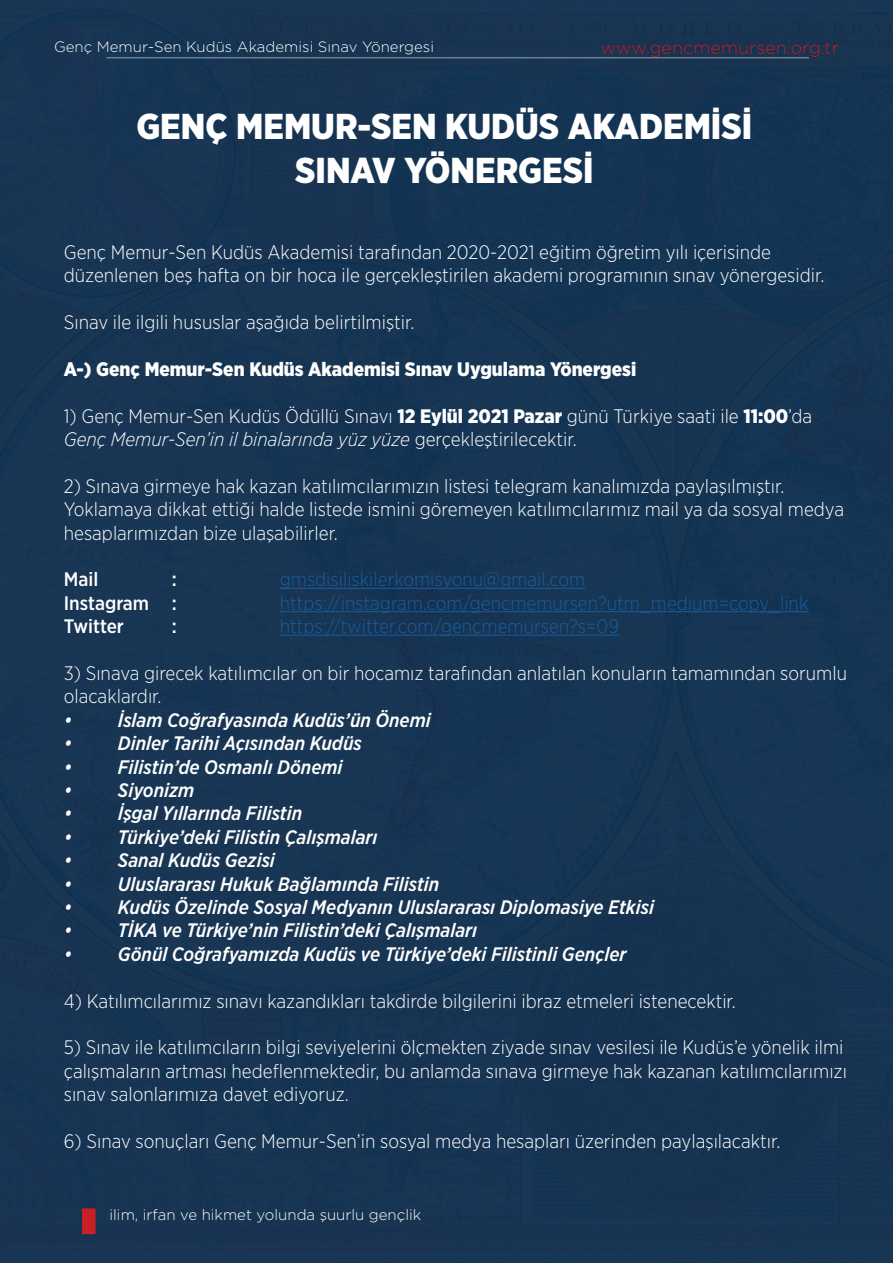
<style>
.page{position:relative;width:893px;height:1263px;background:#173553}
.page>*{position:absolute;margin:0;border:0;box-sizing:border-box;transform-origin:0 0}
.t1{font:900 36px "Gotham Narrow";color:#fff}
.t2{font:300 19.5px/23.4px "Gotham Narrow";color:#fff}
.t3{font:italic 500 19.5px "Gotham Narrow";color:#fff}
.t4{font:300 19.5px "Gotham Narrow";color:#175d9e}
.t5{font:900 19.5px "Gotham Narrow";color:#fff}
.t6{font:500 19.5px "Gotham Narrow";color:#fff}
.t7{font:300 18px "Gotham";color:#c91f26}
.t8{font:300 15px "Gotham";color:#fff}
.s1{font-weight:900}
.s2{font-style:italic}
</style>
<div class="page">
<hr style="left:280px;top:588px;width:305px;height:1px;background:#175d9e">
<hr style="left:280px;top:611px;width:528px;height:1px;background:#175d9e">
<hr style="left:280px;top:635px;width:339px;height:1px;background:#175d9e">
<svg style="left:54px;top:40px;width:38px;height:15px"></svg>
<svg style="left:98px;top:40px;width:83px;height:13px"></svg>
<div style="left:187px;top:40px;width:125px;height:13px;background:#153250"></div>
<svg style="left:318px;top:40px;width:115px;height:15px;background:#153150"></svg>
<svg style="left:601px;top:41px;width:238px;height:17px;background:#143250"></svg>
<hr style="left:106px;top:57px;width:703px;height:1px;background:#fff">
<div style="left:82px;top:1208px;width:14px;height:26px;background:#c91f26;border:2px solid #c91f26"></div>
<p class="t8" style="left:54px;top:37px;width:382px">Genç Memur-Sen Kudüs Akademisi Sınav Yönergesi</p>
<p class="t7" style="left:601px;top:36px;width:240px">www.gencmemursen.org.tr</p>
<p class="t1" style="left:136px;top:103px;width:617px">GENÇ MEMUR-SEN KUDÜS AKADEMİSİ</p>
<p class="t1" style="left:295px;top:146px;width:300px">SINAV YÖNERGESİ</p>
<p class="t2" style="left:64px;top:240px;width:762px">Genç Memur-Sen Kudüs Akademisi tarafından 2020-2021 eğitim öğretim yılı içerisinde düzenlenen beş hafta on bir hoca ile gerçekleştirilen akademi programının sınav yönergesidir.</p>
<p class="t2" style="left:64px;top:310px;width:352px">Sınav ile ilgili hususlar aşağıda belirtilmiştir.</p>
<p class="t5" style="left:64px;top:356px;width:574px">A-) Genç Memur-Sen Kudüs Akademisi Sınav Uygulama Yönergesi</p>
<p class="t2" style="left:64px;top:403px;width:750px">1) Genç Memur-Sen Kudüs Ödüllü Sınavı <span class="s1">12 Eylül 2021 Pazar</span> günü Türkiye saati ile <span class="s1">11:00</span>’da<br><span class="s2">Genç Memur-Sen’in il binalarında yüz yüze</span> gerçekleştirilecektir.</p>
<p class="t2" style="left:64px;top:474px;width:782px">2) Sınava girmeye hak kazan katılımcılarımızın listesi telegram kanalımızda paylaşılmıştır.<br>Yoklamaya dikkat ettiği halde listede ismini göremeyen katılımcılarımız mail ya da sosyal medya hesaplarımızdan bize ulaşabilirler.</p>
<p class="t6" style="left:64px;top:567px;width:36px">Mail</p>
<p class="t6" style="left:172px;top:567px;width:7px">:</p>
<p class="t4" style="left:280px;top:567px;width:307px">gmsdisiliskilerkomisyonu@gmail.com</p>
<p class="t6" style="left:64px;top:590px;width:115px">Instagram :</p>
<p class="t4" style="left:280px;top:591px;width:530px">https://instagram.com/gencmemursen?utm_medium=copy_link</p>
<p class="t6" style="left:64px;top:614px;width:62px">Twitter</p>
<p class="t6" style="left:172px;top:614px;width:7px">:</p>
<p class="t4" style="left:280px;top:614px;width:341px">https://twitter.com/gencmemursen?s=09</p>
<p class="t2" style="left:64px;top:661px;width:785px">3) Sınava girecek katılımcılar on bir hocamız tarafından anlatılan konuların tamamından sorumlu olacaklardır.</p>
<p class="t3" style="left:64px;top:707px;width:369px">• İslam Coğrafyasında Kudüs’ün Önemi</p>
<p class="t3" style="left:64px;top:731px;width:300px">• Dinler Tarihi Açısından Kudüs</p>
<p class="t3" style="left:64px;top:754px;width:280px">• Filistin’de Osmanlı Dönemi</p>
<p class="t3" style="left:64px;top:778px;width:132px">• Siyonizm</p>
<p class="t3" style="left:64px;top:801px;width:240px">• İşgal Yıllarında Filistin</p>
<p class="t3" style="left:64px;top:824px;width:315px">• Türkiye’deki Filistin Çalışmaları</p>
<p class="t3" style="left:64px;top:848px;width:213px">• Sanal Kudüs Gezisi</p>
<p class="t3" style="left:64px;top:871px;width:377px">• Uluslararası Hukuk Bağlamında Filistin</p>
<p class="t3" style="left:64px;top:895px;width:592px">• Kudüs Özelinde Sosyal Medyanın Uluslararası Diplomasiye Etkisi</p>
<p class="t3" style="left:64px;top:918px;width:415px">• TİKA ve Türkiye’nin Filistin’deki Çalışmaları</p>
<p class="t3" style="left:64px;top:941px;width:564px">• Gönül Coğrafyamızda Kudüs ve Türkiye’deki Filistinli Gençler</p>
<p class="t2" style="left:64px;top:988px;width:674px">4) Katılımcılarımız sınavı kazandıkları takdirde bilgilerini ibraz etmeleri istenecektir.</p>
<p class="t2" style="left:64px;top:1035px;width:785px">5) Sınav ile katılımcıların bilgi seviyelerini ölçmekten ziyade sınav vesilesi ile Kudüs’e yönelik ilmi çalışmaların artması hedeflenmektedir, bu anlamda sınava girmeye hak kazanan katılımcılarımızı sınav salonlarımıza davet ediyoruz.</p>
<p class="t2" style="left:64px;top:1129px;width:718px">6) Sınav sonuçları Genç Memur-Sen’in sosyal medya hesapları üzerinden paylaşılacaktır.</p>
<p class="t8" style="left:109px;top:1205px;width:313px">ilim, irfan ve hikmet yolunda şuurlu gençlik</p>
</div>
